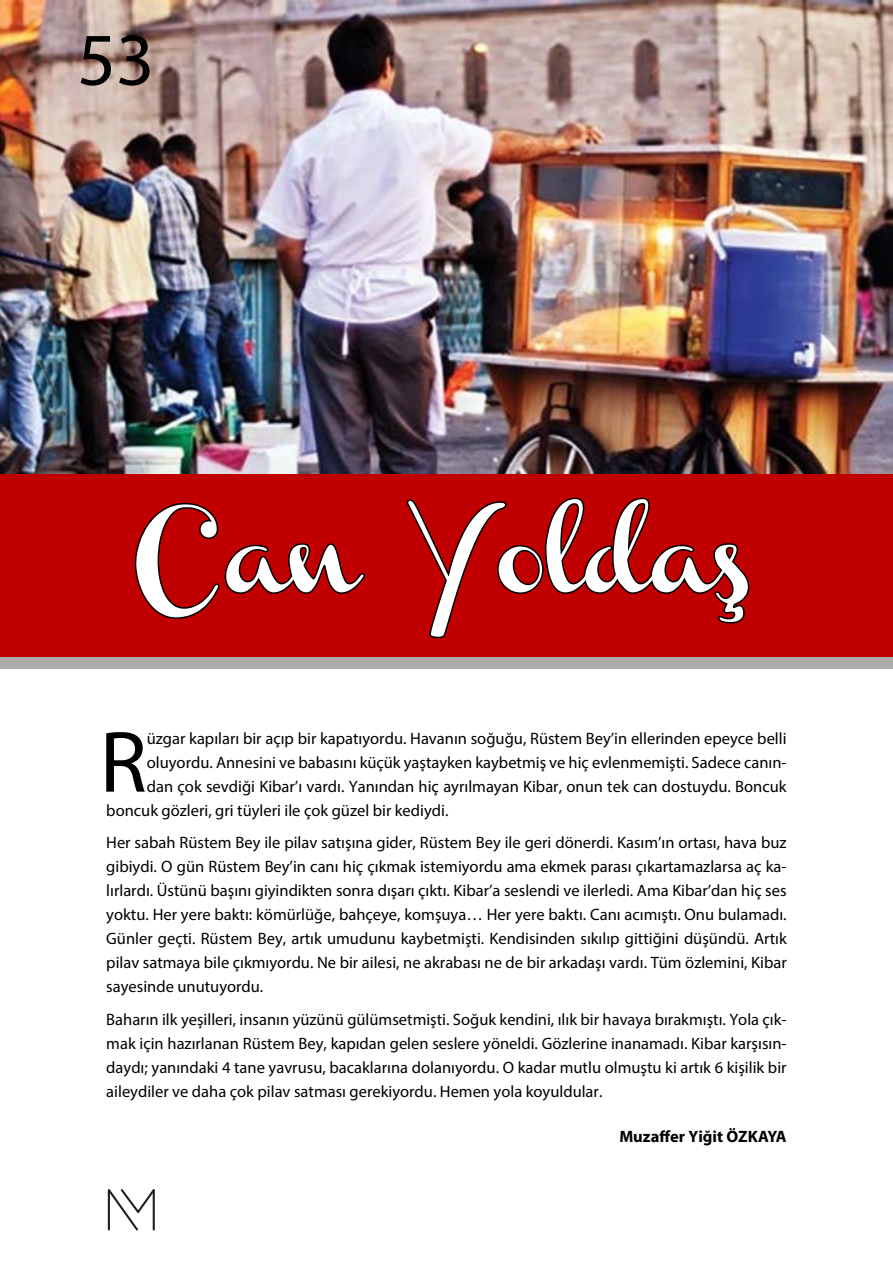
<style>
.page{position:relative;width:893px;height:1263px;background:#fff}
.page>*{position:absolute;margin:0;border:0;box-sizing:border-box;transform-origin:0 0}
.t1{font:87.75px "Myriad Pro";color:#000}
.t2{font:75px "Channel";color:#fff}
.t3{font:75px "Myriad Pro";color:#000}
.t4{font:16.5px/24px "Myriad Pro";color:#000;text-align:justify}
.t5{font:700 16.5px "Myriad Pro";color:#000}
</style>
<div class="page">
<div style="left:0;top:468px;width:893px;height:189px;background:#c00000"></div>
<div style="left:0;top:657px;width:893px;height:12px;background:#acacac"></div>
<svg style="left:134px;top:502px;width:231px;height:117px"></svg>
<svg style="left:406px;top:497px;width:344px;height:142px"></svg>
<img style="left:0;top:0;width:893px;height:473px">
<svg style="left:107px;top:1189px;width:48px;height:42px"></svg>
<h2 class="t3" style="left:77px;top:13px;width:78px">53</h2>
<h2 class="t2" style="left:136px;top:522px;width:622px">Can Yoldaş</h2>
<h1 class="t1" style="left:100px;top:708px;width:49px">R</h1>
<p class="t4" style="left:147px;top:726px;width:641px">üzgar kapıları bir açıp bir kapatıyordu. Havanın soğuğu, Rüstem Bey’in ellerinden epeyce belli</p>
<p class="t4" style="left:147px;top:750px;width:641px">oluyordu. Annesini ve babasını küçük yaştayken kaybetmiş ve hiç evlenmemişti. Sadece canın-</p>
<p class="t4" style="left:147px;top:774px;width:641px">dan çok sevdiği Kibar’ı vardı. Yanından hiç ayrılmayan Kibar, onun tek can dostuydu. Boncuk</p>
<p class="t4" style="left:106px;top:798px;width:344px">boncuk gözleri, gri tüyleri ile çok güzel bir kediydi.</p>
<p class="t4" style="left:106px;top:830px;width:682px">Her sabah Rüstem Bey ile pilav satışına gider, Rüstem Bey ile geri dönerdi. Kasım’ın ortası, hava buz gibiydi. O gün Rüstem Bey’in canı hiç çıkmak istemiyordu ama ekmek parası çıkartamazlarsa aç ka&shy;lırlardı. Üstünü başını giyindikten sonra dışarı çıktı. Kibar’a seslendi ve ilerledi. Ama Kibar’dan hiç ses yoktu. Her yere baktı: kömürlüğe, bahçeye, komşuya… Her yere baktı. Canı acımıştı. Onu bulamadı.<br>Günler geçti. Rüstem Bey, artık umudunu kaybetmişti. Kendisinden sıkılıp gittiğini düşündü. Artık pilav satmaya bile çıkmıyordu. Ne bir ailesi, ne akrabası ne de bir arkadaşı vardı. Tüm özlemini, Kibar sayesinde unutuyordu.</p>
<p class="t4" style="left:106px;top:1007px;width:682px">Baharın ilk yeşilleri, insanın yüzünü gülümsetmişti. Soğuk kendini, ılık bir havaya bırakmıştı. Yola çık&shy;mak için hazırlanan Rüstem Bey, kapıdan gelen seslere yöneldi. Gözlerine inanamadı. Kibar karşısın&shy;daydı; yanındaki 4 tane yavrusu, bacaklarına dolanıyordu. O kadar mutlu olmuştu ki artık 6 kişilik bir aileydiler ve daha çok pilav satması gerekiyordu. Hemen yola koyuldular.</p>
<p class="t5" style="left:619px;top:1126px;width:169px">Muzaffer Yiğit ÖZKAYA</p>
</div>
